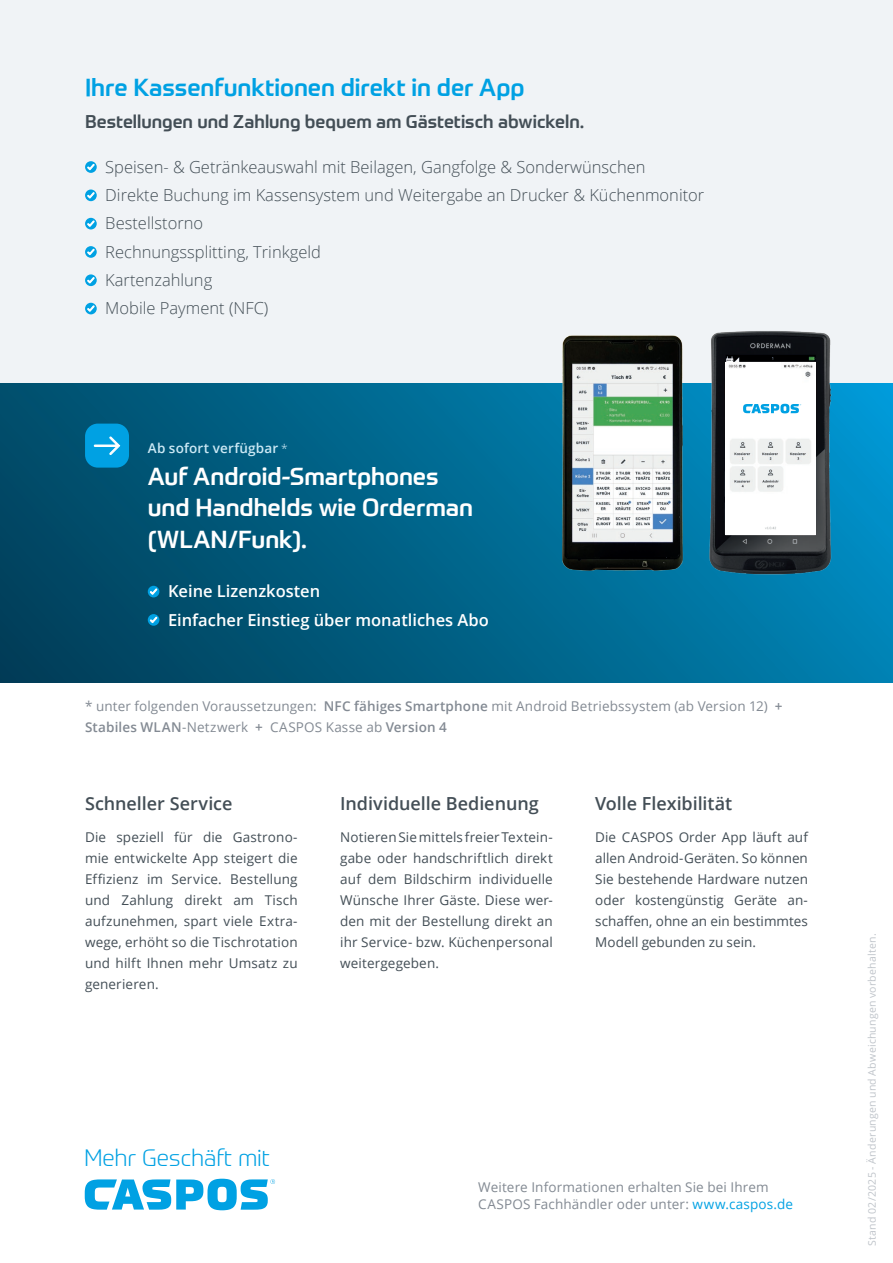
<style>
.page{position:relative;width:893px;height:1263px;background:#fff}
.page>*{position:absolute;margin:0;border:0;box-sizing:border-box;transform-origin:0 0}
.t1{font:500 24px/31.5px "Prometo";color:#fff}
.t2{font:500 24px "Prometo";color:#00a1e3}
.t3{font:300 23.1px "Prometo";letter-spacing:-.01em;color:#00a1e3}
.t4{font:600 18px "Open Sans";color:#434e56}
.t5{font:500 18px "Prometo";color:#434e56}
.t6{font:300 16.5px/28.3px "Open Sans";color:#434e56}
.t7{font:600 16.5px/28.3px "Open Sans";color:#fff}
.t8{font:13.5px/21px "Open Sans";letter-spacing:.01em;color:#434e56;text-align:justify}
.t9{font:13.5px/16.2px "Open Sans";letter-spacing:.01em;color:#838a93}
.t10{font:600 13.5px "Open Sans";letter-spacing:.015em;color:#cce9f5}
.t11{font:10.5px "Open Sans";letter-spacing:.02em;color:#959da7}
.s1{font-weight:300;font-size:12px}
.s2{font-weight:600}
.s3{color:#00a1e3}
</style>
<div class="page">
<svg style="left:85px;top:1179px;width:190px;height:31px"></svg>
<div style="left:0;top:0;width:893px;height:448px;background:#f0f3f6"></div>
<svg style="left:0;top:384px;width:893px;height:298px;background:#006085"></svg>
<div style="left:148px;top:586px;width:11px;height:11px;background:#00a1e3;border-radius:50%"></div>
<svg style="left:150px;top:588px;width:7px;height:7px"></svg>
<svg style="left:148px;top:614px;width:11px;height:12px"></svg>
<svg style="left:150px;top:617px;width:7px;height:6px"></svg>
<img style="left:552px;top:335px;width:141px;height:248px">
<img style="left:693px;top:331px;width:164px;height:254px">
<img style="left:726px;top:362px;width:90px;height:173px">
<div style="left:85px;top:424px;width:44px;height:44px;background:#00a1e3;border-radius:13px"></div>
<svg style="left:93px;top:436px;width:28px;height:19px"></svg>
<svg style="left:85px;top:161px;width:12px;height:12px"></svg>
<svg style="left:87px;top:164px;width:8px;height:6px"></svg>
<svg style="left:85px;top:189px;width:12px;height:12px"></svg>
<svg style="left:87px;top:192px;width:8px;height:7px"></svg>
<svg style="left:85px;top:218px;width:12px;height:11px"></svg>
<svg style="left:87px;top:220px;width:8px;height:7px"></svg>
<svg style="left:85px;top:246px;width:12px;height:12px"></svg>
<svg style="left:87px;top:249px;width:8px;height:6px"></svg>
<svg style="left:85px;top:274px;width:12px;height:12px"></svg>
<svg style="left:87px;top:277px;width:8px;height:7px"></svg>
<svg style="left:85px;top:303px;width:12px;height:11px"></svg>
<svg style="left:87px;top:305px;width:8px;height:7px"></svg>
<svg style="left:743px;top:404px;width:58px;height:9px"></svg>
<h1 class="t2" style="left:85px;top:73px;width:441px">Ihre Kassenfunktionen direkt in der App</h1>
<h3 class="t5" style="left:85px;top:110px;width:500px">Bestellungen und Zahlung bequem am Gästetisch abwickeln.</h3>
<p class="t6" style="left:105px;top:152px;width:601px">Speisen- &amp; Getränkeauswahl mit Beilagen, Gangfolge &amp; Sonderwünschen<br>Direkte Buchung im Kassensystem und Weitergabe an Drucker &amp; Küchenmonitor Bestellstorno<br>Rechnungssplitting, Trinkgeld<br>Kartenzahlung<br>Mobile Payment (NFC)</p>
<p class="t10" style="left:148px;top:439px;width:141px">Ab sofort verfügbar <span class="s1">*</span></p>
<h1 class="t1" style="left:148px;top:460px;width:327px">Auf Android-Smartphones und Handhelds wie Orderman (WLAN/Funk).</h1>
<p class="t7" style="left:168px;top:577px;width:322px">Keine Lizenzkosten<br>Einfacher Einstieg über monatliches Abo</p>
<p class="t9" style="left:85px;top:695px;width:699px;line-height:21px">* unter folgenden Voraussetzungen: <span class="s2">NFC fähiges Smartphone</span> mit Android Betriebssystem (ab Version 12) <span class="s2">+<br>Stabiles WLAN</span>-Netzwerk <span class="s2">+</span> CASPOS Kasse ab <span class="s2">Version 4</span></p>
<h3 class="t4" style="left:85px;top:791px;width:149px">Schneller Service</h3>
<p class="t8" style="left:85px;top:826px;width:214px">Die speziell für die Gastrono&shy;mie entwickelte App steigert die Effizienz im Service. Bestellung und Zahlung direkt am Tisch aufzunehmen, spart viele Extra&shy;wege, erhöht so die Tischrotation und hilft Ihnen mehr Umsatz zu generieren.</p>
<h3 class="t4" style="left:340px;top:791px;width:200px">Individuelle Bedienung</h3>
<p class="t8" style="left:340px;top:826px;width:214px">Notieren Sie mittels freier Textein&shy;gabe oder handschriftlich direkt auf dem Bildschirm individuelle Wünsche Ihrer Gäste. Diese wer&shy;den mit der Bestellung direkt an ihr Service- bzw. Küchenpersonal weitergegeben.</p>
<h3 class="t4" style="left:595px;top:791px;width:138px">Volle Flexibilität</h3>
<p class="t8" style="left:595px;top:826px;width:214px">Die CASPOS Order App läuft auf allen Android-Geräten. So können Sie bestehende Hardware nutzen oder kostengünstig Geräte an&shy;schaffen, ohne an ein bestimmtes Modell gebunden zu sein.</p>
<h2 class="t3" style="left:84px;top:1144px;width:188px">Mehr Geschäft mit</h2>
<p class="t9" style="left:478px;top:1179px;width:316px">Weitere Informationen erhalten Sie bei Ihrem<br>CASPOS Fachhändler oder unter: <span class="s3">www.caspos.de</span></p>
<p class="t11" style="left:865px;top:1246px;width:314px;rotate:-90deg">Stand 02/2025 - Änderungen und Abweichungen vorbehalten.</p>
</div>
